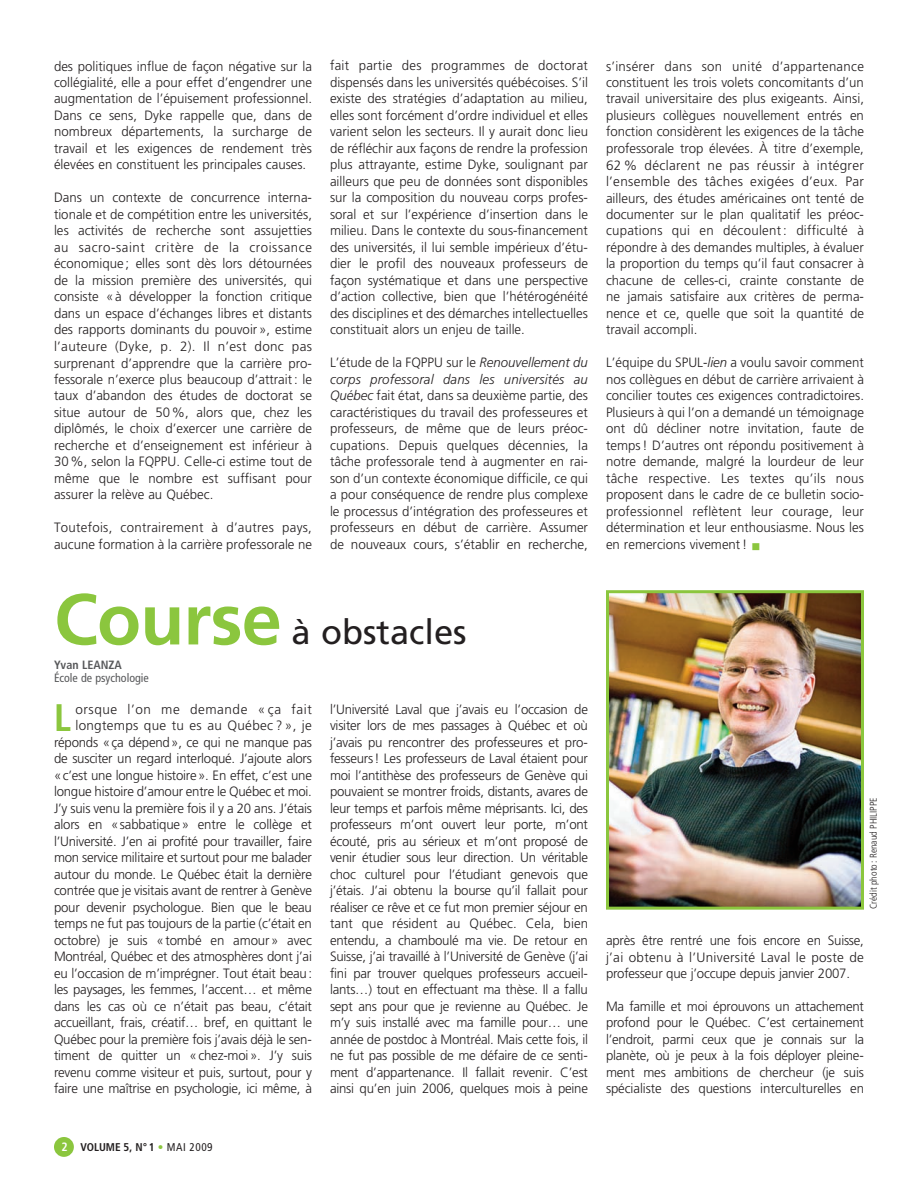
<style>
.page{position:relative;width:918px;height:1188px;background:#fff}
.page>*{position:absolute;margin:0;border:0;box-sizing:border-box;transform-origin:0 0}
.t1{font:700 condensed 38.4px "Frutiger";color:#8bc63e}
.t2{font:34.5px "Frutiger";color:#231f20}
.t3{font:300 13.5px/16.5px "Frutiger";letter-spacing:-.015em;color:#231f20;text-align:justify}
.t4{font:condensed 12px "Frutiger";color:#57585a}
.t5{font:700 condensed 12px "Frutiger";color:#57585a}
.t6{font:700 condensed 11.25px "Frutiger";color:#231f20}
.t7{font:300 condensed 9.75px "Frutiger";color:#231f20}
.s1{font-style:italic}
.s2{font-weight:700;font-size:72px;color:#8bc63e}
.s3{font-size:12px;color:#fff}
.s4{color:#8bc63e}
.s5{font-weight:400}
</style>
<div class="page">
<div style="left:54px;top:1137px;width:20px;height:20px;background:#8bc63e;border-radius:50%"></div>
<img style="left:610px;top:594px;width:250px;height:312px">
<div style="left:606px;top:590px;width:258px;height:320px;border:3px solid #8bc63e"></div>
<p class="t3" style="left:54px;top:59px;width:260px">des politiques influe de façon négative sur la collégialité, elle a pour effet d’engendrer une augmentation de l’épuisement professionnel.<br>Dans ce sens, Dyke rappelle que, dans de nombreux départements, la surcharge de travail et les exigences de rendement très élevées en constituent les principales causes.</p>
<p class="t3" style="left:54px;top:191px;width:260px">Dans un contexte de concurrence interna&shy;tionale et de compétition entre les universités, les activités de recherche sont assujetties au sacro-saint critère de la croissance économique ; elles sont dès lors détournées de la mission première des universités, qui consiste «à développer la fonction critique dans un espace d’échanges libres et distants des rapports dominants du pouvoir», estime l’auteure (Dyke, p. 2). Il n’est donc pas surprenant d’apprendre que la carrière pro&shy;fessorale n’exerce plus beaucoup d’attrait: le taux d’abandon des études de doctorat se situe autour de 50%, alors que, chez les diplômés, le choix d’exercer une carrière de recherche et d’enseignement est inférieur à 30%, selon la FQPPU. Celle-ci estime tout de même que le nombre est suffisant pour assurer la relève au Québec.</p>
<p class="t3" style="left:54px;top:521px;width:260px">Toutefois, contrairement à d’autres pays, aucune formation à la carrière professorale ne</p>
<p class="t3" style="left:330px;top:59px;width:260px">fait partie des programmes de doctorat dispensés dans les universités québécoises. S’il existe des stratégies d’adaptation au milieu, elles sont forcément d’ordre individuel et elles varient selon les secteurs. Il y aurait donc lieu de réfléchir aux façons de rendre la profession plus attrayante, estime Dyke, soulignant par ailleurs que peu de données sont disponibles sur la composition du nouveau corps profes&shy;soral et sur l’expérience d’insertion dans le milieu. Dans le contexte du sous-financement des universités, il lui semble impérieux d’étu&shy;dier le profil des nouveaux professeurs de façon systématique et dans une perspective d’action collective, bien que l’hétérogénéité des disciplines et des démarches intellectuelles constituait alors un enjeu de taille.</p>
<p class="t3" style="left:330px;top:356px;width:260px">L’étude de la FQPPU sur le <span class="s1">Renouvellement du corps professoral dans les universités au Québec</span> fait état, dans sa deuxième partie, des caractéristiques du travail des professeures et professeurs, de même que de leurs préoc&shy;cupations. Depuis quelques décennies, la tâche professorale tend à augmenter en rai&shy;son d’un contexte économique difficile, ce qui a pour conséquence de rendre plus complexe le processus d’intégration des professeures et professeurs en début de carrière. Assumer de nouveaux cours, s’établir en recherche,</p>
<h2 class="t2" style="left:54px;top:619px;width:414px"><span class="s2">Course</span> à obstacles</h2>
<p class="t5" style="left:54px;top:660px;width:69px">Yvan LEANZA</p>
<p class="t4" style="left:54px;top:673px;width:96px">École de psychologie</p>
<h1 class="t1" style="left:54px;top:702px;width:19px">L</h1>
<p class="t3" style="left:54px;top:702px;width:260px;text-align:right">orsque l’on me demande « ça fait longtemps que tu es au Québec ? », je réponds «ça dépend», ce qui ne manque pas de susciter un regard interloqué. J’ajoute alors «c’est une longue histoire». En effet, c’est une longue histoire d’amour entre le Québec et moi.<br>J’y suis venu la première fois il y a 20 ans. J’étais alors en «sabbatique» entre le collège et l’Université. J’en ai profité pour travailler, faire mon service militaire et surtout pour me balader autour du monde. Le Québec était la dernière contrée que je visitais avant de rentrer à Genève pour devenir psychologue. Bien que le beau temps ne fut pas toujours de la partie (c’était en octobre) je suis «tombé en amour» avec Montréal, Québec et des atmosphères dont j’ai eu l’occasion de m’imprégner. Tout était beau: les paysages, les femmes, l’accent… et même dans les cas où ce n’était pas beau, c’était accueillant, frais, créatif… bref, en quittant le Québec pour la première fois j’avais déjà le sen&shy;timent de quitter un «chez-moi». J’y suis revenu comme visiteur et puis, surtout, pour y faire une maîtrise en psychologie, ici même, à</p>
<p class="t3" style="left:330px;top:702px;width:260px">l’Université Laval que j’avais eu l’occasion de visiter lors de mes passages à Québec et où j’avais pu rencontrer des professeures et pro&shy;fesseurs! Les professeurs de Laval étaient pour moi l’antithèse des professeurs de Genève qui pouvaient se montrer froids, distants, avares de leur temps et parfois même méprisants. Ici, des professeurs m’ont ouvert leur porte, m’ont écouté, pris au sérieux et m’ont proposé de venir étudier sous leur direction. Un véritable choc culturel pour l’étudiant genevois que j’étais. J’ai obtenu la bourse qu’il fallait pour réaliser ce rêve et ce fut mon premier séjour en tant que résident au Québec. Cela, bien entendu, a chamboulé ma vie. De retour en Suisse, j’ai travaillé à l’Université de Genève (j’ai fini par trouver quelques professeurs accueil&shy;lants…) tout en effectuant ma thèse. Il a fallu sept ans pour que je revienne au Québec. Je m’y suis installé avec ma famille pour… une année de postdoc à Montréal. Mais cette fois, il ne fut pas possible de me défaire de ce senti&shy;ment d’appartenance. Il fallait revenir. C’est ainsi qu’en juin 2006, quelques mois à peine</p>
<p class="t3" style="left:606px;top:59px;width:260px">s’insérer dans son unité d’appartenance constituent les trois volets concomitants d’un travail universitaire des plus exigeants. Ainsi, plusieurs collègues nouvellement entrés en fonction considèrent les exigences de la tâche professorale trop élevées. À titre d’exemple, 62 % déclarent ne pas réussir à intégrer l’ensemble des tâches exigées d’eux. Par ailleurs, des études américaines ont tenté de documenter sur le plan qualitatif les préoc&shy;cupations qui en découlent : difficulté à répondre à des demandes multiples, à évaluer la proportion du temps qu’il faut consacrer à chacune de celles-ci, crainte constante de ne jamais satisfaire aux critères de perma&shy;nence et ce, quelle que soit la quantité de travail accompli.</p>
<p class="t3" style="left:606px;top:356px;width:260px">L’équipe du SPUL-<span class="s1">lien</span> a voulu savoir comment nos collègues en début de carrière arrivaient à concilier toutes ces exigences contradictoires.<br>Plusieurs à qui l’on a demandé un témoignage ont dû décliner notre invitation, faute de temps ! D’autres ont répondu positivement à notre demande, malgré la lourdeur de leur tâche respective. Les textes qu’ils nous proposent dans le cadre de ce bulletin socio&shy;professionnel reflètent leur courage, leur détermination et leur enthousiasme. Nous les en remercions vivement!</p>
<p class="t7" style="left:869px;top:909px;width:113px;rotate:-90deg">Crédit photo : Renaud PHILIPPE</p>
<p class="t3" style="left:606px;top:933px;width:259px">après être rentré une fois encore en Suisse, j’ai obtenu à l’Université Laval le poste de professeur que j’occupe depuis janvier 2007.</p>
<p class="t3" style="left:606px;top:999px;width:260px">Ma famille et moi éprouvons un attachement profond pour le Québec. C’est certainement l’endroit, parmi ceux que je connais sur la planète, où je peux à la fois déployer pleine&shy;ment mes ambitions de chercheur (je suis spécialiste des questions interculturelles en</p>
<p class="t6" style="left:61px;top:1143px;width:153px"><span class="s3">2</span> VOLUME 5, N°1 <span class="s4">•</span> <span class="s5">MAI 2009</span></p>
</div>
